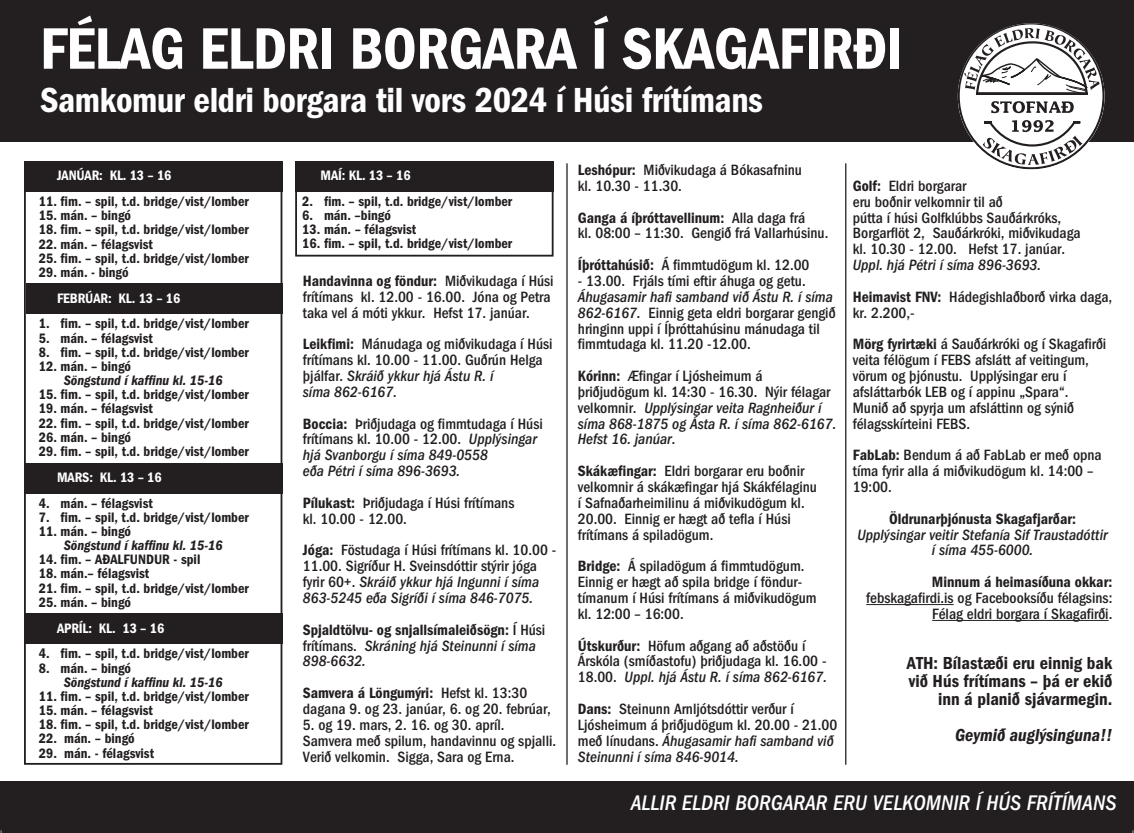
<style>
.page{position:relative;width:1134px;height:833px;background:#fff}
.page>*{position:absolute;margin:0;border:0;box-sizing:border-box;transform-origin:0 0}
.t1{font:600 condensed 60.5px "Franklin Gothic";letter-spacing:-.01em;color:#fff}
.t2{font:600 condensed 36.12px "Franklin Gothic";letter-spacing:-.01em;color:#fff}
.t3{font:italic 500 condensed 21.88px "Franklin Gothic";color:#fff}
.t4{font:600 condensed 18px/18px "Franklin Gothic";color:#231f20;text-align:right}
.t5{font:italic 600 condensed 18px "Franklin Gothic";color:#231f20}
.t6{font:500 condensed 15.5px/15.9px "Franklin Gothic";color:#231f20}
.t7{font:italic 500 condensed 15.5px/15.9px "Franklin Gothic";color:#231f20}
.t8{font:600 condensed 15.5px "Franklin Gothic";color:#231f20}
.t9{font:600 condensed 14.12px "Franklin Gothic";color:#231f20}
.t10{font:italic 600 condensed 14.12px "Franklin Gothic";color:#231f20}
.t11{font:600 condensed 14.12px "Franklin Gothic";letter-spacing:-.01em;color:#fff}
.s1{font-weight:600}
.s2{font-style:italic}
.s3{font-weight:600;font-style:normal}
.s4{font-style:normal}
</style>
<div class="page">
<div style="left:0;top:0;width:1134px;height:141px;background:#231f20"></div>
<div style="left:24px;top:163px;width:258px;height:601px;border:2px solid #231f20"></div>
<div style="left:24px;top:463px;width:258px;height:30px;background:#231f20"></div>
<div style="left:26px;top:284px;width:256px;height:30px;background:#231f20"></div>
<div style="left:24px;top:162px;width:258px;height:30px;background:#231f20"></div>
<div style="left:0;top:781px;width:1134px;height:52px;background:#231f20"></div>
<hr style="left:566px;top:163px;width:2px;height:601px;background:#231f20">
<svg style="left:958px;top:23px;width:146px;height:146px"></svg>
<div style="left:295px;top:163px;width:259px;height:93px;border:2px solid #231f20"></div>
<div style="left:295px;top:162px;width:259px;height:30px;background:#231f20"></div>
<hr style="left:845px;top:163px;width:1px;height:601px;background:#231f20">
<div style="left:24px;top:613px;width:258px;height:30px;background:#231f20"></div>
<hr style="left:866px;top:604px;width:88px;height:1px;background:#231f20">
<hr style="left:932px;top:620px;width:177px;height:1px;background:#231f20">
<h1 class="t1" style="left:40px;top:14px;width:864px">FÉLAG ELDRI BORGARA Í SKAGAFIRÐI</h1>
<h2 class="t2" style="left:40px;top:79px;width:724px">Samkomur eldri borgara til vors 2024 í Húsi frítímans</h2>
<p class="t11" style="left:57px;top:167px;width:116px">JANÚAR: KL. 13 – 16</p>
<p class="t9" style="left:39px;top:193px;width:211px">11. fim. – spil, t.d. bridge/vist/lomber</p>
<p class="t9" style="left:39px;top:207px;width:94px">15. mán. – bingó</p>
<p class="t9" style="left:39px;top:221px;width:211px">18. fim. – spil, t.d. bridge/vist/lomber</p>
<p class="t9" style="left:39px;top:236px;width:115px">22. mán. – félagsvist</p>
<p class="t9" style="left:39px;top:250px;width:211px">25. fim. – spil, t.d. bridge/vist/lomber</p>
<p class="t9" style="left:39px;top:264px;width:91px">29. mán. - bingó</p>
<p class="t11" style="left:57px;top:290px;width:125px">FEBRÚAR: KL. 13 – 16</p>
<p class="t9" style="left:39px;top:316px;width:211px">1. fim. – spil, t.d. bridge/vist/lomber</p>
<p class="t9" style="left:39px;top:330px;width:115px">5. mán. – félagsvist</p>
<p class="t9" style="left:39px;top:344px;width:211px">8. fim. – spil, t.d. bridge/vist/lomber</p>
<p class="t9" style="left:39px;top:358px;width:94px">12. mán. – bingó</p>
<p class="t10" style="left:64px;top:372px;width:161px">Söngstund í kaffinu kl. 15-16</p>
<p class="t9" style="left:39px;top:386px;width:211px">15. fim. – spil, t.d. bridge/vist/lomber</p>
<p class="t9" style="left:39px;top:401px;width:115px">19. mán. – félagsvist</p>
<p class="t9" style="left:39px;top:415px;width:211px">22. fim. – spil, t.d. bridge/vist/lomber</p>
<p class="t9" style="left:39px;top:429px;width:94px">26. mán. – bingó</p>
<p class="t9" style="left:39px;top:443px;width:211px">29. fim. – spil, t.d. bridge/vist/lomber</p>
<p class="t11" style="left:57px;top:469px;width:106px">MARS: KL. 13 – 16</p>
<p class="t9" style="left:39px;top:495px;width:115px">4. mán. – félagsvist</p>
<p class="t9" style="left:39px;top:509px;width:211px">7. fim. – spil, t.d. bridge/vist/lomber</p>
<p class="t9" style="left:39px;top:523px;width:94px">11. mán. – bingó</p>
<p class="t10" style="left:64px;top:537px;width:161px">Söngstund í kaffinu kl. 15-16</p>
<p class="t9" style="left:39px;top:551px;width:163px">14. fim. – AÐALFUNDUR - spil</p>
<p class="t9" style="left:39px;top:565px;width:112px">18. mán.– félagsvist</p>
<p class="t9" style="left:39px;top:580px;width:211px">21. fim. – spil, t.d. bridge/vist/lomber</p>
<p class="t9" style="left:39px;top:594px;width:94px">25. mán. – bingó</p>
<p class="t11" style="left:57px;top:620px;width:109px">APRÍL: KL. 13 – 16</p>
<p class="t9" style="left:39px;top:645px;width:211px">4. fim. – spil, t.d. bridge/vist/lomber</p>
<p class="t9" style="left:39px;top:660px;width:94px">8. mán. – bingó</p>
<p class="t10" style="left:64px;top:674px;width:161px">Söngstund í kaffinu kl. 15-16</p>
<p class="t9" style="left:39px;top:688px;width:211px">11. fim. – spil, t.d. bridge/vist/lomber</p>
<p class="t9" style="left:39px;top:702px;width:115px">15. mán. – félagsvist</p>
<p class="t9" style="left:39px;top:716px;width:211px">18. fim. – spil, t.d. bridge/vist/lomber</p>
<p class="t9" style="left:39px;top:730px;width:97px">22. mán. – bingó</p>
<p class="t9" style="left:39px;top:745px;width:117px">29. mán. - félagsvist</p>
<p class="t11" style="left:321px;top:167px;width:92px">MAÍ: KL. 13 – 16</p>
<p class="t9" style="left:302px;top:193px;width:211px">2. fim. – spil, t.d. bridge/vist/lomber</p>
<p class="t9" style="left:302px;top:207px;width:90px">6. mán. –bingó</p>
<p class="t9" style="left:302px;top:221px;width:115px">13. mán. – félagsvist</p>
<p class="t9" style="left:302px;top:236px;width:211px">16. fim. – spil, t.d. bridge/vist/lomber</p>
<p class="t6" style="left:303px;top:273px;width:252px"><span class="s1">Handavinna og föndur:</span> Miðvikudaga í Húsi frítímans kl. 12.00 - 16.00. Jóna og Petra taka vel á móti ykkur. Hefst 17. janúar.</p>
<p class="t6" style="left:303px;top:336px;width:251px"><span class="s1">Leikfimi:</span> Mánudaga og miðvikudaga í Húsi frítímans kl. 10.00 - 11.00. Guðrún Helga þjálfar. <span class="s2">Skráið ykkur hjá Ástu R. í<br>síma 862-6167.</span></p>
<p class="t7" style="left:303px;top:416px;width:241px"><span class="s3">Boccia:</span> <span class="s4">Þriðjudaga og fimmtudaga í Húsi frítímans kl. 10.00 - 12.00.</span> Upplýsingar hjá Svanborgu í síma 849-0558<br>eða Pétri í síma 896-3693.</p>
<p class="t6" style="left:303px;top:495px;width:213px"><span class="s1">Pílukast:</span> Þriðjudaga í Húsi frítímans kl. 10.00 - 12.00.</p>
<p class="t6" style="left:303px;top:542px;width:255px"><span class="s1">Jóga:</span> Föstudaga í Húsi frítímans kl. 10.00 - 11.00. Sigríður H. Sveinsdóttir stýrir jóga fyrir 60+. <span class="s2">Skráið ykkur hjá Ingunni í síma 863-5245 eða Sigríði í síma 846-7075.</span></p>
<p class="t7" style="left:303px;top:622px;width:244px"><span class="s3">Spjaldtölvu- og snjallsímaleiðsögn:</span> <span class="s4">Í Húsi frítímans.</span> Skráning hjá Steinunni í síma<br>898-6632.</p>
<p class="t6" style="left:303px;top:685px;width:250px"><span class="s1">Samvera á Löngumýri:</span> Hefst kl. 13:30 dagana 9. og 23. janúar, 6. og 20. febrúar,</p>
<p class="t6" style="left:303px;top:717px;width:255px">5. og 19. mars, 2. 16. og 30. apríl.<br>Samvera með spilum, handavinnu og spjalli.<br>Verið velkomin. Sigga, Sara og Erna.</p>
<p class="t6" style="left:578px;top:162px;width:226px"><span class="s1">Leshópur:</span> Miðvikudaga á Bókasafninu kl. 10.30 - 11.30.</p>
<p class="t6" style="left:578px;top:209px;width:252px"><span class="s1">Ganga á íþróttavellinum:</span> Alla daga frá<br>kl. 08:00 – 11:30. Gengið frá Vallarhúsinu.</p>
<p class="t6" style="left:578px;top:257px;width:233px"><span class="s1">Íþróttahúsið:</span> Á fimmtudögum kl. 12.00</p>
<p class="t6" style="left:578px;top:273px;width:229px">- 13.00. Frjáls tími eftir áhuga og getu.</p>
<p class="t6" style="left:578px;top:289px;width:259px"><span class="s2">Áhugasamir hafi samband við Ástu R. í síma 862-6167.</span> Einnig geta eldri borgarar gengið hringinn uppi í Íþróttahúsinu mánudaga til fimmtudaga kl. 11.20 -12.00.</p>
<p class="t7" style="left:578px;top:368px;width:260px"><span class="s3">Kórinn:</span> <span class="s4">Æfingar í Ljósheimum á þriðjudögum kl. 14:30 - 16.30. Nýir félagar velkomnir.</span> Upplýsingar veita Ragnheiður í síma 868-1875 og Ásta R. í síma 862-6167.<br>Hefst 16. janúar.</p>
<p class="t6" style="left:578px;top:463px;width:241px"><span class="s1">Skákæfingar:</span> Eldri borgarar eru boðnir velkomnir á skákæfingar hjá Skákfélaginu í Safnaðarheimilinu á miðvikudögum kl.<br>20.00. Einnig er hægt að tefla í Húsi frítímans á spiladögum.</p>
<p class="t6" style="left:578px;top:558px;width:240px"><span class="s1">Bridge:</span> Á spiladögum á fimmtudögum.<br>Einnig er hægt að spila bridge í föndur&shy;tímanum í Húsi frítímans á miðvikudögum kl. 12:00 – 16:00.</p>
<p class="t6" style="left:578px;top:637px;width:251px"><span class="s1">Útskurður:</span> Höfum aðgang að aðstöðu í<br>Árskóla (smíðastofu) þriðjudaga kl. 16.00 -<br>18.00. <span class="s2">Uppl. hjá Ástu R. í síma 862-6167.</span></p>
<p class="t6" style="left:578px;top:701px;width:261px"><span class="s1">Dans:</span> Steinunn Arnljótsdóttir verður í Ljósheimum á þriðjudögum kl. 20.00 - 21.00 með línudans. <span class="s2">Áhugasamir hafi samband við Steinunni í síma 846-9014.</span></p>
<p class="t6" style="left:853px;top:178px;width:229px"><span class="s1">Golf:</span> Eldri borgarar<br>eru boðnir velkomnir til að<br>pútta í húsi Golfklúbbs Sauðárkróks,<br>Borgarflöt 2, Sauðárkróki, miðvikudaga kl. 10.30 - 12.00. Hefst 17. janúar.</p>
<p class="t7" style="left:853px;top:249px;width:261px;line-height:31.8px">Uppl. hjá Pétri í síma 896-3693.<br><span class="s3">Heimavist FNV:</span> <span class="s4">Hádegishlaðborð virka daga,</span></p>
<p class="t6" style="left:853px;top:297px;width:255px;line-height:31.8px">kr. 2.200,-<br><span class="s1">Mörg fyrirtæki</span> á Sauðárkróki og í Skagafirði</p>
<p class="t6" style="left:853px;top:352px;width:238px">veita félögum í FEBS afslátt af veitingum, vörum og þjónustu. Upplýsingar eru í afsláttarbók LEB og í appinu „Spara“.<br>Munið að spyrja um afsláttinn og sýnið félagsskírteini FEBS.</p>
<p class="t6" style="left:853px;top:447px;width:250px"><span class="s1">FabLab:</span> Bendum á að FabLab er með opna tíma fyrir alla á miðvikudögum kl. 14:00 –<br>19:00.</p>
<p class="t8" style="left:889px;top:510px;width:189px">Öldrunarþjónusta Skagafjarðar:</p>
<p class="t7" style="left:857px;top:527px;width:252px;text-align:center">Upplýsingar veitir Stefanía Sif Traustadóttir í síma 455-6000.</p>
<p class="t8" style="left:932px;top:573px;width:182px">Minnum á heimasíðuna okkar:</p>
<p class="t6" style="left:866px;top:590px;width:248px;text-align:right">febskagafirdi.is og Facebooksíðu félagsins:<br>Félag eldri borgara í Skagafirði.</p>
<p class="t4" style="left:907px;top:654px;width:207px">ATH: Bílastæði eru einnig bak við Hús frítímans – þá er ekið inn á planið sjávarmegin.</p>
<p class="t5" style="left:955px;top:724px;width:159px">Geymið auglýsinguna!!</p>
<h3 class="t3" style="left:631px;top:790px;width:487px">ALLIR ELDRI BORGARAR ERU VELKOMNIR Í HÚS FRÍTÍMANS</h3>
</div>
